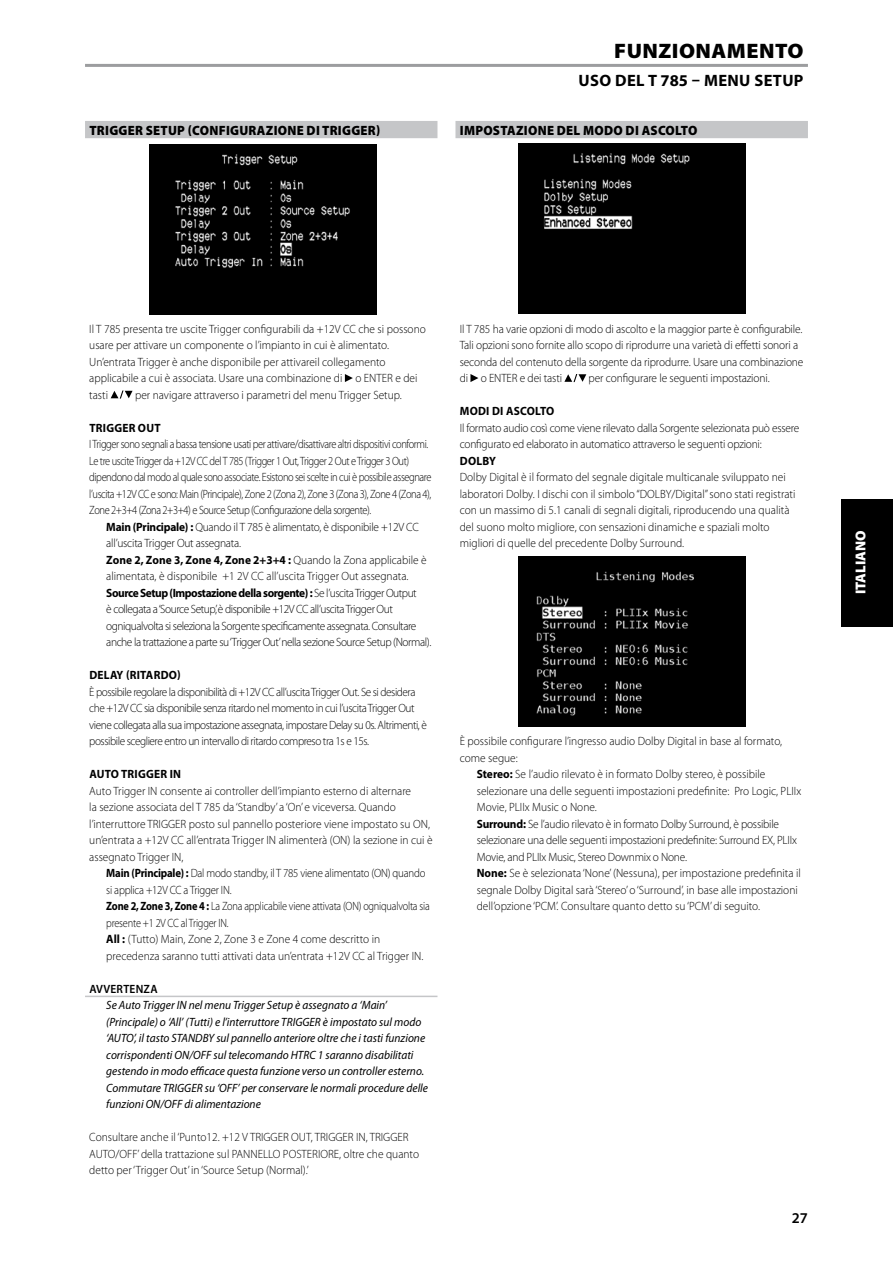
<style>
.page{position:relative;width:893px;height:1263px;background:#fff}
.page>*{position:absolute;margin:0;border:0;box-sizing:border-box;transform-origin:0 0}
.t1{font:900 21px "Myriad Pro";letter-spacing:.02em;color:#000;scale:1.05 1}
.t2{font:700 16.5px "Myriad Pro";letter-spacing:.02em;color:#000}
.t3{font:600 15px "Myriad Pro";color:#000}
.t4{font:900 14.4px "Myriad Pro";color:#fff}
.t5{font:900 13.5px "Myriad Pro";letter-spacing:.02em;color:#000;scale:.95 1}
.t6{font:300 12px/16.5px "Myriad Pro";letter-spacing:-.01em;color:#000;scale:.95 1}
.t7{font:300 12px/16.5px "Myriad Pro";letter-spacing:-.04em;color:#000;scale:.95 1}
.t8{font:italic 12px/16.5px "Myriad Pro";color:#000;scale:.95 1}
.t9{font:300 12px/16.5px "Myriad Pro";letter-spacing:-.04em;color:#000;scale:.87 1}
.t10{font:300 12px/16.5px "Myriad Pro";letter-spacing:-.01em;color:#000;scale:.9 1}
.t11{font:300 12px/16.5px "Myriad Pro";letter-spacing:-.04em;color:#000;scale:.94 1}
.t12{font:700 12px "Myriad Pro";letter-spacing:.02em;color:#000;scale:.95 1}
.t13{font:600 12px "Myriad Pro";color:#000;scale:.95 1}
.s1{font-weight:700}
</style>
<div class="page">
<div style="left:85px;top:121px;width:352px;height:17px;background:#c5c6c8"></div>
<hr style="left:85px;top:996px;width:352px;height:1px;background:#c5c6c8">
<svg style="left:345px;top:374px;width:8px;height:8px"></svg>
<svg style="left:111px;top:390px;width:22px;height:9px"></svg>
<div style="left:455px;top:121px;width:353px;height:17px;background:#c5c6c8"></div>
<svg style="left:470px;top:374px;width:8px;height:8px"></svg>
<svg style="left:564px;top:374px;width:22px;height:8px"></svg>
<hr style="left:85px;top:64px;width:723px;height:3px;background:#9c9d9f">
<img style="left:150px;top:145px;width:226px;height:170px">
<img style="left:518px;top:143px;width:227px;height:170px">
<img style="left:518px;top:557px;width:227px;height:170px">
<div style="left:842px;top:499px;width:51px;height:127px;background:#000"></div>
<p class="t5" style="left:89px;top:121px;width:308px">TRIGGER SETUP (CONFIGURAZIONE DI TRIGGER)</p>
<h1 class="t1" style="left:614px;top:37px;width:182px">FUNzIONAmENTO</h1>
<h2 class="t2" style="left:579px;top:70px;width:226px">USO DEL T 785 – MENU SETUP</h2>
<p class="t5" style="left:460px;top:121px;width:252px">IMPOSTAZIONE DEL MODO DI ASCOLTO</p>
<p class="t6" style="left:89px;top:320px;width:356px">Il T 785 presenta tre uscite Trigger configurabili da +12V CC che si possono usare per attivare un componente o l’impianto in cui è alimentato.<br>Un’entrata Trigger è anche disponibile per attivareil collegamento applicabile a cui è associata. Usare una combinazione di o ENTER e dei tasti</p>
<p class="t6" style="left:135px;top:386px;width:282px">per navigare attraverso i parametri del menu Trigger Setup.</p>
<p class="t12" style="left:89px;top:420px;width:14px">Trigger</p>
<p class="t12" style="left:138px;top:420px;width:17px">Out</p>
<p class="t9" style="left:89px;top:436px;width:395px">I Trigger sono segnali a bassa tensione usati per attivare/disattivare altri dispositivi conformi.<br>Le tre uscite Trigger da +12V CC del T 785 (Trigger 1 Out, Trigger 2 Out e Trigger 3 Out) dipendono dal modo al quale sono associate. Esistono sei scelte in cui è possibile assegnare l’uscita +12V CC e sono: Main (Principale), Zone 2 (Zona 2), Zone 3 (Zona 3), Zone 4 (Zona 4), Zone 2+3+4 (Zona 2+3+4) e Source Setup (Configurazione della sorgente).</p>
<p class="t7" style="left:106px;top:518px;width:344px"><span class="s1">Main (Principale) :</span> Quando il T 785 è alimentato, è disponibile +12V CC all’uscita Trigger Out assegnata.<br><span class="s1">Zone 2, Zone 3, Zone 4, Zone 2+3+4 :</span> Quando la Zona applicabile è alimentata, è disponibile +1 2V CC all’uscita Trigger Out assegnata.<br><span class="s1">Source Setup (Impostazione della sorgente) :</span> Se l’uscita Trigger Output<br>è collegata a ‘Source Setup,’è disponibile +12V CC all’uscita Trigger Out ogniqualvolta si seleziona la Sorgente specificamente assegnata. Consultare anche la trattazione a parte su ‘Trigger Out’nella sezione Source Setup (Normal).</p>
<p class="t12" style="left:89px;top:667px;width:15px">Delay</p>
<p class="t12" style="left:126px;top:667px;width:20px">(Ritardo</p>
<p class="t12" style="left:177px;top:667px;width:5px">)</p>
<p class="t11" style="left:89px;top:683px;width:361px">È possibile regolare la disponibilità di +12V CC all’uscita Trigger Out. Se si desidera che +12V CC sia disponibile senza ritardo nel momento in cui l’uscita Trigger Out viene collegata alla sua impostazione assegnata, impostare Delay su 0s. Altrimenti, è possibile scegliere entro un intervallo di ritardo compreso tra 1s e 15s.</p>
<p class="t12" style="left:89px;top:766px;width:15px">Auto</p>
<p class="t12" style="left:121px;top:766px;width:14px">Trigger</p>
<p class="t12" style="left:170px;top:766px;width:13px">IN</p>
<p class="t6" style="left:89px;top:782px;width:363px">Auto Trigger IN consente ai controller dell’impianto esterno di alternare<br>la sezione associata del T 785 da ‘Standby’ a ‘On’ e viceversa. Quando l’interruttore TRIGGER posto sul pannello posteriore viene impostato su ON, un’entrata a +12V CC all’entrata Trigger IN alimenterà (ON) la sezione in cui è assegnato Trigger IN,</p>
<p class="t10" style="left:106px;top:865px;width:361px"><span class="s1">Main (Principale) :</span> Dal modo standby, il T 785 viene alimentato (ON) quando si applica +12V CC a Trigger IN.<br><span class="s1">Zone 2, Zone 3, Zone 4 :</span> La Zona applicabile viene attivata (ON) ogniqualvolta sia presente +1 2V CC al Trigger IN.<br><span class="s1">All :</span> (Tutto) Main, Zone 2, Zone 3 e Zone 4 come descritto in precedenza saranno tutti attivati data un’entrata +12V CC al Trigger IN.</p>
<p class="t13" style="left:89px;top:981px;width:31px">AVVERTENZA</p>
<p class="t8" style="left:106px;top:997px;width:340px">Se Auto Trigger IN nel menu Trigger Setup è assegnato a ‘Main’ (Principale) o ‘All’ (Tutti) e l’interruttore TRIGGER è impostato sul modo ‘AUTO’, il tasto STANDBY sul pannello anteriore oltre che i tasti funzione corrispondenti ON/OFF sul telecomando HTRC 1 saranno disabilitati gestendo in modo efficace questa funzione verso un controller esterno.<br>Commutare TRIGGER su ‘OFF’ per conservare le normali procedure delle funzioni ON/OFF di alimentazione</p>
<p class="t6" style="left:89px;top:1129px;width:349px">Consultare anche il ‘Punto12. +12 V TRIGGER OUT, TRIGGER IN, TRIGGER<br>AUTO/OFF’ della trattazione sul PANNELLO POSTERIORE, oltre che quanto detto per ‘Trigger Out’ in ‘Source Setup (Normal).’</p>
<p class="t6" style="left:460px;top:320px;width:363px">Il T 785 ha varie opzioni di modo di ascolto e la maggior parte è configurabile.<br>Tali opzioni sono fornite allo scopo di riprodurre una varietà di effetti sonori a seconda del contenuto della sorgente da riprodurre. Usare una combinazione di o ENTER e dei tasti</p>
<p class="t6" style="left:589px;top:370px;width:192px">per configurare le seguenti impostazioni.</p>
<p class="t12" style="left:460px;top:403px;width:18px">Modidiascolto</p>
<p class="t6" style="left:460px;top:419px;width:359px">Il formato audio così come viene rilevato dalla Sorgente selezionata può essere configurato ed elaborato in automatico attraverso le seguenti opzioni:</p>
<p class="t12" style="left:460px;top:453px;width:17px">Dolby</p>
<p class="t6" style="left:460px;top:469px;width:355px">Dolby Digital è il formato del segnale digitale multicanale sviluppato nei laboratori Dolby. I dischi con il simbolo “DOLBY/Digital” sono stati registrati con un massimo di 5.1 canali di segnali digitali, riproducendo una qualità del suono molto migliore, con sensazioni dinamiche e spaziali molto migliori di quelle del precedente Dolby Surround.</p>
<p class="t6" style="left:460px;top:733px;width:341px">È possibile configurare l’ingresso audio Dolby Digital in base al formato, come segue:</p>
<p class="t6" style="left:477px;top:766px;width:343px"><span class="s1">Stereo:</span> Se l’audio rilevato è in formato Dolby stereo, è possibile selezionare una delle seguenti impostazioni predefinite: Pro Logic, PLIIx Movie, PLIIx Music o None.<br><span class="s1">Surround:</span> Se l’audio rilevato è in formato Dolby Surround, è possibile selezionare una delle seguenti impostazioni predefinite: Surround EX, PLIIx Movie, and PLIIx Music, Stereo Downmix o None.<br><span class="s1">None:</span> Se è selezionata ‘None’ (Nessuna), per impostazione predefinita il segnale Dolby Digital sarà ‘Stereo’ o ‘Surround’, in base alle impostazioni dell’opzione ‘PCM’. Consultare quanto detto su ‘PCM’ di seguito.</p>
<p class="t3" style="left:792px;top:1208px;width:18px">27</p>
<p class="t4" style="left:851px;top:594px;width:65px;rotate:-90deg">ITALIANO</p>
</div>
